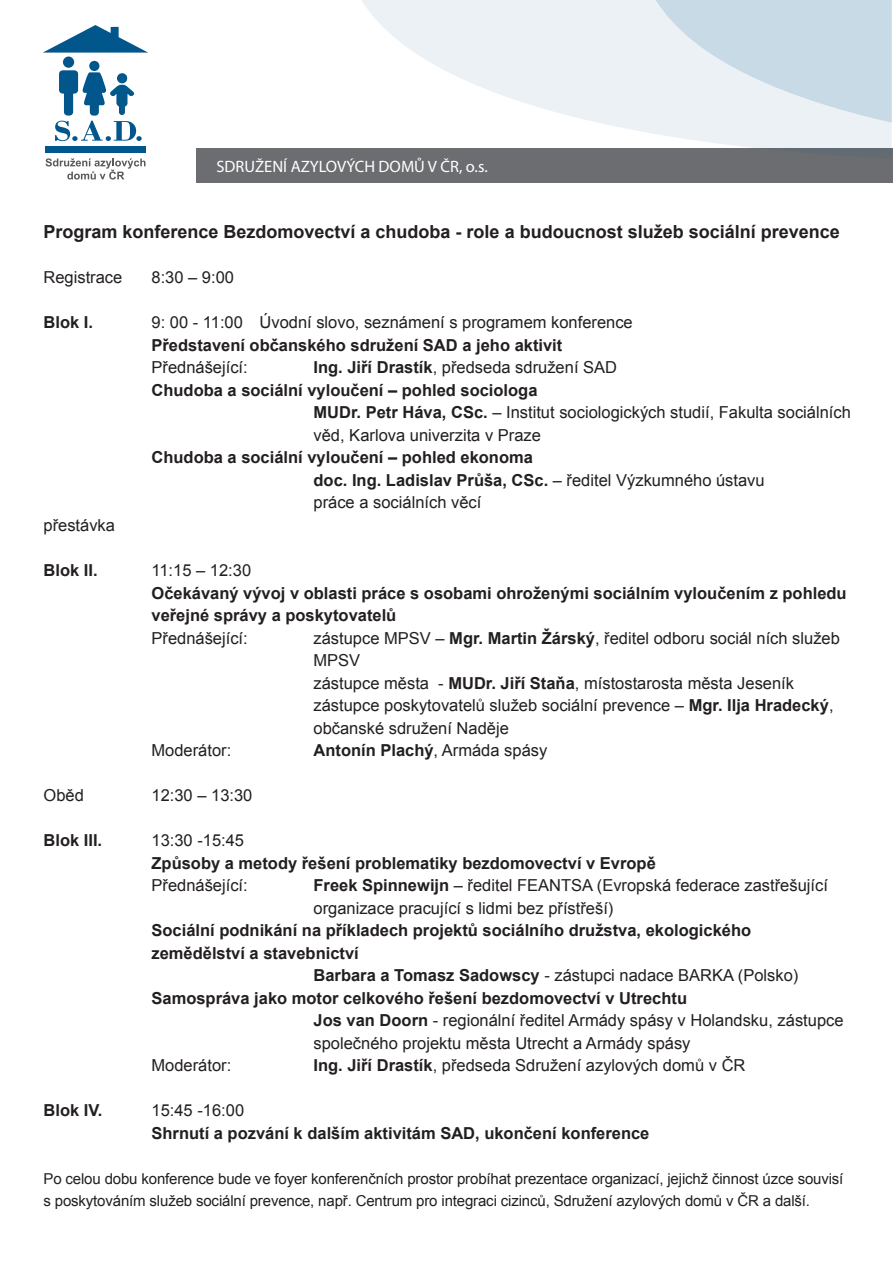
<style>
.page{position:relative;width:893px;height:1263px;background:#fff}
.page>*{position:absolute;margin:0;border:0;box-sizing:border-box;transform-origin:0 0}
.t1{font:700 18px "Arial";color:#231f20}
.t2{font:16.5px/22.5px "Arial";color:#231f20}
.t3{font:700 16.5px/22.5px "Arial";color:#231f20}
.t4{font:16.5px "Myriad Pro";color:#fff}
.t5{font:15px/22.5px "Arial";letter-spacing:-.01em;color:#231f20}
.s1{font-weight:700}
.s2{font-weight:400}
</style>
<div class="page">
<div style="left:197px;top:148px;width:696px;height:35px;background:#6c6d70"></div>
<svg style="left:361px;top:0;width:531px;height:148px;fill:#ebf1f5"></svg>
<svg style="left:656px;top:0;width:236px;height:123px;background:#d4e2ea"></svg>
<svg style="left:46px;top:158px;width:99px;height:22px"></svg>
<svg style="left:43px;top:25px;width:105px;height:28px"></svg>
<div style="left:63px;top:57px;width:11px;height:11px;background:#01578c;border-radius:50%"></div>
<div style="left:89px;top:61px;width:10px;height:10px;background:#01578c;border-radius:50%"></div>
<div style="left:45px;top:146px;width:101px;height:6px;background:#01578c"></div>
<svg style="left:55px;top:70px;width:87px;height:71px"></svg>
<p class="t4" style="left:217px;top:156px;width:273px">SDRUŽENÍ AZYLOVÝCH DOMŮ V ČR, o.s.</p>
<p class="t1" style="left:44px;top:220px;width:798px">Program konference Bezdomovectví a chudoba - role a budoucnost služeb sociální prevence</p>
<p class="t2" style="left:44px;top:267px;width:80px">Registrace</p>
<p class="t2" style="left:151px;top:267px;width:84px">8:30 – 9:00</p>
<p class="t3" style="left:44px;top:312px;width:51px">Blok I.</p>
<p class="t2" style="left:151px;top:312px;width:483px">9: 00 - 11:00 Úvodní slovo, seznámení s programem konference</p>
<p class="t3" style="left:152px;top:334px;width:412px">Představení občanského sdružení SAD a jeho aktivit</p>
<p class="t2" style="left:152px;top:357px;width:98px">Přednášející:</p>
<p class="t2" style="left:314px;top:357px;width:305px"><span class="s1">Ing. Jiří Drastík</span>, předseda sdružení SAD</p>
<p class="t3" style="left:152px;top:379px;width:388px">Chudoba a sociální vyloučení – pohled sociologa</p>
<p class="t2" style="left:314px;top:402px;width:539px"><span class="s1">MUDr. Petr Háva, CSc.</span> – Institut sociologických studií, Fakulta sociálních</p>
<p class="t2" style="left:314px;top:424px;width:229px">věd, Karlova univerzita v Praze</p>
<p class="t3" style="left:314px;top:447px;width:453px;text-indent:-162px">Chudoba a sociální vyloučení – pohled ekonoma<br>doc. Ing. Ladislav Průša, CSc. <span class="s2">– ředitel Výzkumného ústavu práce a sociálních věcí</span></p>
<p class="t2" style="left:44px;top:514px;width:73px">přestávka</p>
<p class="t3" style="left:44px;top:559px;width:56px">Blok II.</p>
<p class="t2" style="left:151px;top:559px;width:101px">11:15 – 12:30</p>
<p class="t3" style="left:152px;top:582px;width:697px">Očekávaný vývoj v oblasti práce s osobami ohroženými sociálním vyloučením z pohledu veřejné správy a poskytovatelů</p>
<p class="t2" style="left:152px;top:627px;width:98px">Přednášející:</p>
<p class="t2" style="left:314px;top:627px;width:528px">zástupce MPSV – <span class="s1">Mgr. Martin Žárský</span>, ředitel odboru sociál ních služeb MPSV<br>zástupce města - <span class="s1">MUDr. Jiří Staňa</span>, místostarosta města Jeseník zástupce poskytovatelů služeb sociální prevence – <span class="s1">Mgr. Ilja Hradecký</span>, občanské sdružení Naděje</p>
<p class="t2" style="left:152px;top:739px;width:81px">Moderátor:</p>
<p class="t3" style="left:314px;top:740px;width:235px">Antonín Plachý<span class="s2">, Armáda spásy</span></p>
<p class="t2" style="left:44px;top:784px;width:42px">Oběd</p>
<p class="t2" style="left:152px;top:784px;width:102px">12:30 – 13:30</p>
<p class="t3" style="left:44px;top:829px;width:60px">Blok III.</p>
<p class="t2" style="left:151px;top:829px;width:94px">13:30 -15:45</p>
<p class="t3" style="left:152px;top:852px;width:506px">Způsoby a metody řešení problematiky bezdomovectví v Evropě</p>
<p class="t2" style="left:152px;top:874px;width:98px">Přednášející:</p>
<p class="t2" style="left:314px;top:874px;width:516px"><span class="s1">Freek Spinnewijn</span> – ředitel FEANTSA (Evropská federace zastřešující organizace pracující s lidmi bez přístřeší)</p>
<p class="t3" style="left:152px;top:920px;width:601px">Sociální podnikání na příkladech projektů sociálního družstva, ekologického</p>
<p class="t3" style="left:152px;top:942px;width:209px">zemědělství a stavebnictví</p>
<p class="t2" style="left:314px;top:964px;width:486px"><span class="s1">Barbara a Tomasz Sadowscy</span> - zástupci nadace BARKA (Polsko)</p>
<p class="t3" style="left:152px;top:987px;width:537px">Samospráva jako motor celkového řešení bezdomovectví v Utrechtu</p>
<p class="t2" style="left:314px;top:1009px;width:532px"><span class="s1">Jos van Doorn</span> - regionální ředitel Armády spásy v Holandsku, zástupce</p>
<p class="t2" style="left:314px;top:1032px;width:378px">společného projektu města Utrecht a Armády spásy</p>
<p class="t2" style="left:152px;top:1054px;width:81px">Moderátor:</p>
<p class="t2" style="left:314px;top:1054px;width:433px"><span class="s1">Ing. Jiří Drastík</span>, předseda Sdružení azylových domů v ČR</p>
<p class="t3" style="left:44px;top:1100px;width:61px">Blok IV.</p>
<p class="t2" style="left:152px;top:1099px;width:94px">15:45 -16:00</p>
<p class="t3" style="left:152px;top:1122px;width:499px">Shrnutí a pozvání k dalším aktivitám SAD, ukončení konference</p>
<p class="t5" style="left:44px;top:1167px;width:801px">Po celou dobu konference bude ve foyer konferenčních prostor probíhat prezentace organizací, jejichž činnost úzce souvisí s poskytováním služeb sociální prevence, např. Centrum pro integraci cizinců, Sdružení azylových domů v ČR a další.</p>
</div>
